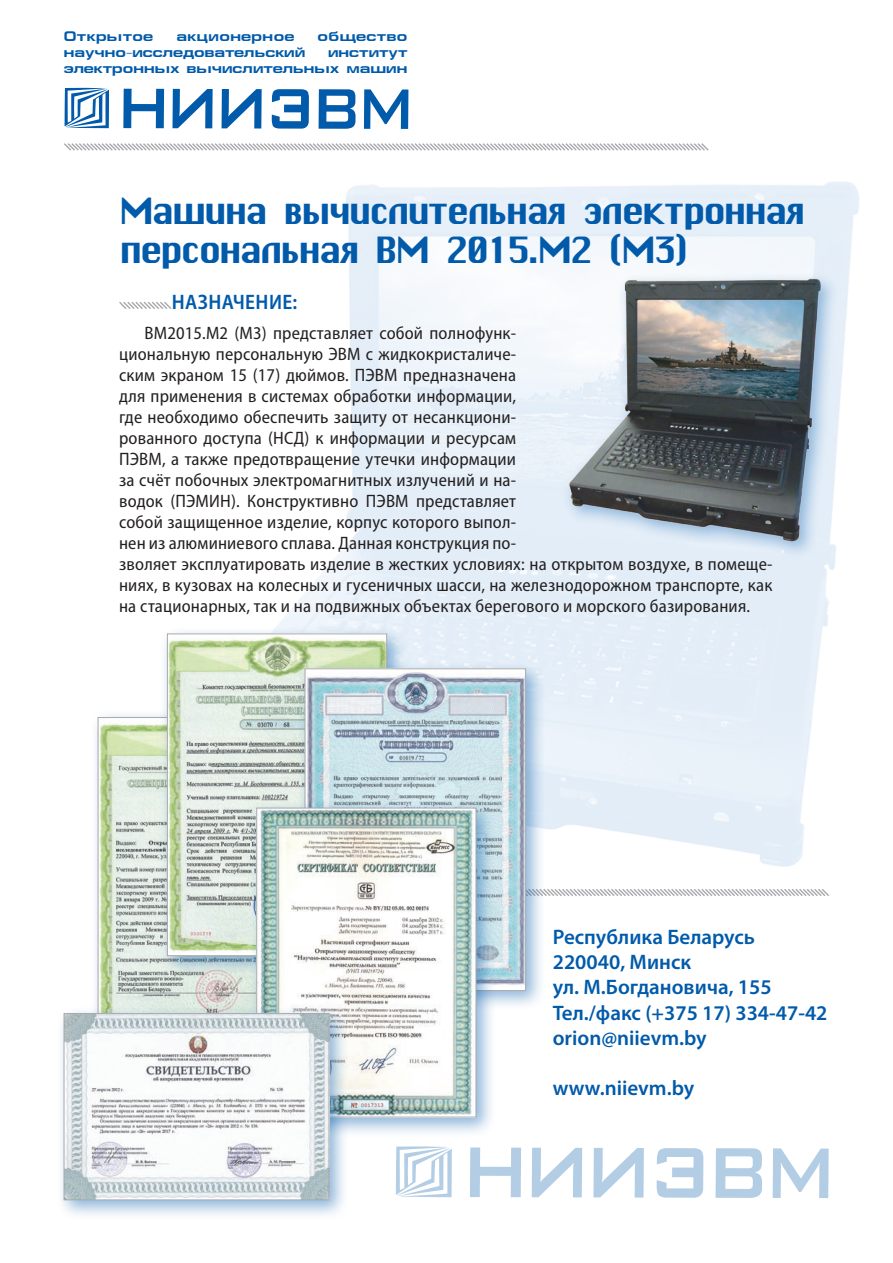
<style>
.page{position:relative;width:893px;height:1263px;background:#fff}
.page>*{position:absolute;margin:0;border:0;box-sizing:border-box;transform-origin:0 0}
.t1{font:36px/39px "Chicago Plain";color:#015aaa}
.t2{font:600 21px/25.2px "Myriad Pro";color:#015aaa}
.t3{font:600 semi-condensed 21px "Myriad Pro";letter-spacing:.02em;color:#015aaa}
.t4{font:semi-condensed 18px/21px "Myriad Pro";letter-spacing:.01em;color:#231f20}
.t5{font:700 13.8px/16px "Europe Ext";color:#015aaa;text-align:right}
.t6{font:700 13.8px "Europe Ext";letter-spacing:.03em;color:#015aaa}
</style>
<div class="page">
<svg style="left:119px;top:302px;width:53px;height:7px"></svg>
<div style="left:560px;top:270px;width:333px;height:337px;background:#015aaa;opacity:.4"></div>
<img style="left:560px;top:269px;width:269px;height:279px">
<svg style="left:65px;top:88px;width:44px;height:40px"></svg>
<svg style="left:123px;top:89px;width:285px;height:40px"></svg>
<svg style="left:64px;top:143px;width:645px;height:8px"></svg>
<svg style="left:553px;top:889px;width:276px;height:7px"></svg>
<div style="left:89px;top:709px;width:256px;height:358px;background:#015aaa;opacity:.45"></div>
<img style="left:100px;top:719px;width:148px;height:286px">
<div style="left:158px;top:625px;width:256px;height:358px;background:#015aaa;opacity:.45"></div>
<img style="left:169px;top:636px;width:216px;height:316px">
<div style="left:296px;top:660px;width:257px;height:358px;background:#015aaa;opacity:.45"></div>
<img style="left:307px;top:670px;width:217px;height:236px">
<svg style="left:396px;top:1146px;width:56px;height:51px"></svg>
<svg style="left:470px;top:906px;width:359px;height:292px"></svg>
<div style="left:248px;top:799px;width:255px;height:346px;background:#015aaa;opacity:.45"></div>
<img style="left:258px;top:810px;width:216px;height:305px">
<div style="left:256px;top:808px;width:220px;height:309px;border:1px solid #a8a9ad"></div>
<div style="left:55px;top:1005px;width:301px;height:222px;background:#015aaa;opacity:.45"></div>
<img style="left:66px;top:1015px;width:261px;height:183px">
<div style="left:64px;top:1013px;width:265px;height:187px;border:1px solid #a8a9ad"></div>
<p class="t6" style="left:64px;top:28px;width:91px">Открытое</p>
<p class="t6" style="left:176px;top:28px;width:119px">акционерное</p>
<p class="t6" style="left:317px;top:28px;width:92px">общество</p>
<p class="t5" style="left:64px;top:44px;width:243px">научно-исследовательский</p>
<p class="t5" style="left:64px;top:44px;width:345px">институт<br>электронных вычислительных машин</p>
<h1 class="t1" style="left:119px;top:191px;width:685px">Машина вычислительная электронная персональная ВМ 2015.М2 (М3)</h1>
<p class="t3" style="left:172px;top:291px;width:127px">НАЗНАЧЕНИЕ:</p>
<p class="t4" style="left:119px;top:322px;width:655px;text-indent:26px">ВМ2015.М2 (М3) представляет собой полнофунк-<br>циональную персональную ЭВМ с жидкокристаличе-<br>ским экраном 15 (17) дюймов. ПЭВМ предназначена<br>для применения в системах обработки информации,<br>где необходимо обеспечить защиту от несанкциони-<br>рованного доступа (НСД) к информации и ресурсам<br>ПЭВМ, а также предотвращение утечки информации<br>за счёт побочных электромагнитных излучений и на-<br>водок (ПЭМИН). Конструктивно ПЭВМ представляет<br>собой защищенное изделие, корпус которого выпол-<br>нен из алюминиевого сплава. Данная конструкция по-<br>зволяет эксплуатировать изделие в жестких условиях: на открытом воздухе, в помеще&shy;ниях, в кузовах на колесных и гусеничных шасси, на железнодорожном транспорте, как на стационарных, так и на подвижных объектах берегового и морского базирования.</p>
<p class="t2" style="left:553px;top:924px;width:276px">Республика Беларусь<br>220040, Минск<br>ул. М.Богдановича, 155<br>Тел./факс (+375 17) 334-47-42 orion@niievm.by</p>
<p class="t2" style="left:553px;top:1075px;width:143px">www.niievm.by</p>
</div>
